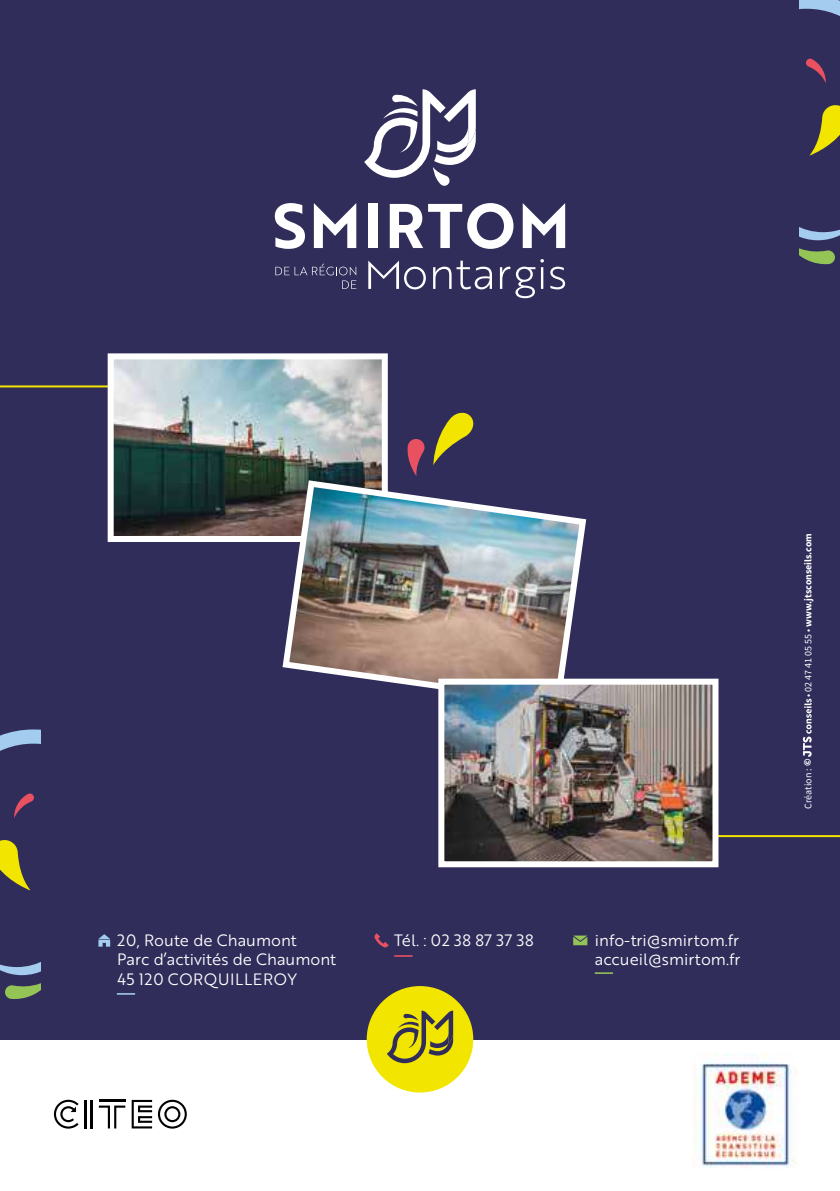
<style>
.page{position:relative;width:840px;height:1191px;background:#fff}
.page>*{position:absolute;margin:0;border:0;box-sizing:border-box;transform-origin:0 0}
.t1{font:16px/19.2px "Brother 1816 Book";color:#fff}
.t2{font:16px "Brother 1816 Book";letter-spacing:.04em;color:#fff}
.t3{font:700 10px "Source Sans Pro";color:#fff}
.t4{font:10px "Source Sans Pro";color:#fff}
.s1{font-weight:400}
.s2{font-weight:900}
</style>
<div class="page">
<div style="left:0;top:0;width:839px;height:1039px;background:#312d5b"></div>
<svg style="left:0;top:729px;width:40px;height:22px"></svg>
<svg style="left:0;top:962px;width:40px;height:37px"></svg>
<svg style="left:0;top:793px;width:34px;height:97px"></svg>
<svg style="left:799px;top:0;width:40px;height:16px"></svg>
<svg style="left:799px;top:227px;width:40px;height:37px"></svg>
<svg style="left:806px;top:58px;width:33px;height:97px"></svg>
<div style="left:366px;top:986px;width:107px;height:106px;background:#f2e500;border-radius:50%"></div>
<svg style="left:387px;top:1010px;width:66px;height:53px"></svg>
<svg style="left:158px;top:1099px;width:29px;height:29px"></svg>
<hr style="left:90px;top:1099px;width:2px;height:29px;background:#000">
<hr style="left:84px;top:1099px;width:2px;height:29px;background:#000">
<hr style="left:99px;top:1099px;width:26px;height:3px;background:#000">
<svg style="left:99px;top:1105px;width:26px;height:23px"></svg>
<svg style="left:132px;top:1099px;width:20px;height:29px"></svg>
<svg style="left:54px;top:1099px;width:24px;height:29px"></svg>
<img style="left:692px;top:1053px;width:104px;height:115px">
<svg style="left:275px;top:203px;width:30px;height:46px"></svg>
<svg style="left:314px;top:203px;width:42px;height:45px"></svg>
<div style="left:368px;top:204px;width:9px;height:44px;background:#fff"></div>
<svg style="left:389px;top:203px;width:124px;height:46px"></svg>
<svg style="left:522px;top:203px;width:43px;height:45px"></svg>
<svg style="left:275px;top:264px;width:81px;height:25px"></svg>
<svg style="left:433px;top:261px;width:58px;height:28px"></svg>
<svg style="left:499px;top:259px;width:44px;height:39px"></svg>
<hr style="left:540px;top:267px;width:3px;height:22px;background:#fff">
<svg style="left:550px;top:267px;width:14px;height:22px"></svg>
<svg style="left:368px;top:261px;width:57px;height:28px"></svg>
<svg style="left:364px;top:89px;width:111px;height:97px"></svg>
<svg style="left:407px;top:439px;width:18px;height:37px"></svg>
<svg style="left:433px;top:412px;width:41px;height:53px"></svg>
<hr style="left:0;top:385px;width:136px;height:2px;background:#f2e500">
<hr style="left:689px;top:835px;width:150px;height:2px;background:#f2e500">
<svg style="left:802px;top:698px;width:9px;height:59px"></svg>
<img style="left:115px;top:360px;width:265px;height:175px">
<div style="left:108px;top:353px;width:279px;height:189px;border:6px solid #fff"></div>
<img style="left:279px;top:477px;width:308px;height:212px">
<img style="left:445px;top:685px;width:266px;height:175px">
<div style="left:438px;top:678px;width:280px;height:189px;border:6px solid #fff"></div>
<svg style="left:98px;top:934px;width:12px;height:12px"></svg>
<svg style="left:117px;top:993px;width:18px;height:1px"></svg>
<svg style="left:374px;top:933px;width:14px;height:14px"></svg>
<svg style="left:394px;top:955px;width:18px;height:1px"></svg>
<svg style="left:573px;top:935px;width:14px;height:10px"></svg>
<svg style="left:594px;top:972px;width:18px;height:2px"></svg>
<p class="t1" style="left:117px;top:930px;width:220px">20, Route de Chaumont<br>Parc d’activités de Chaumont<br>45 120 CORQUILLEROY</p>
<p class="t2" style="left:394px;top:928px;width:141px">Tél. : 02 38 87 37 38</p>
<p class="t1" style="left:594px;top:930px;width:147px">info-tri@smirtom.fr accueil@smirtom.fr</p>
<p class="t3" style="left:801px;top:696px;width:165px;rotate:-90deg"><span class="s1">• 02 47 41 05 55 •</span> www.jtsconseils.com</p>
<p class="t4" style="left:801px;top:808px;width:51px;rotate:-90deg">Création : <span class="s2">©</span></p>
</div>
